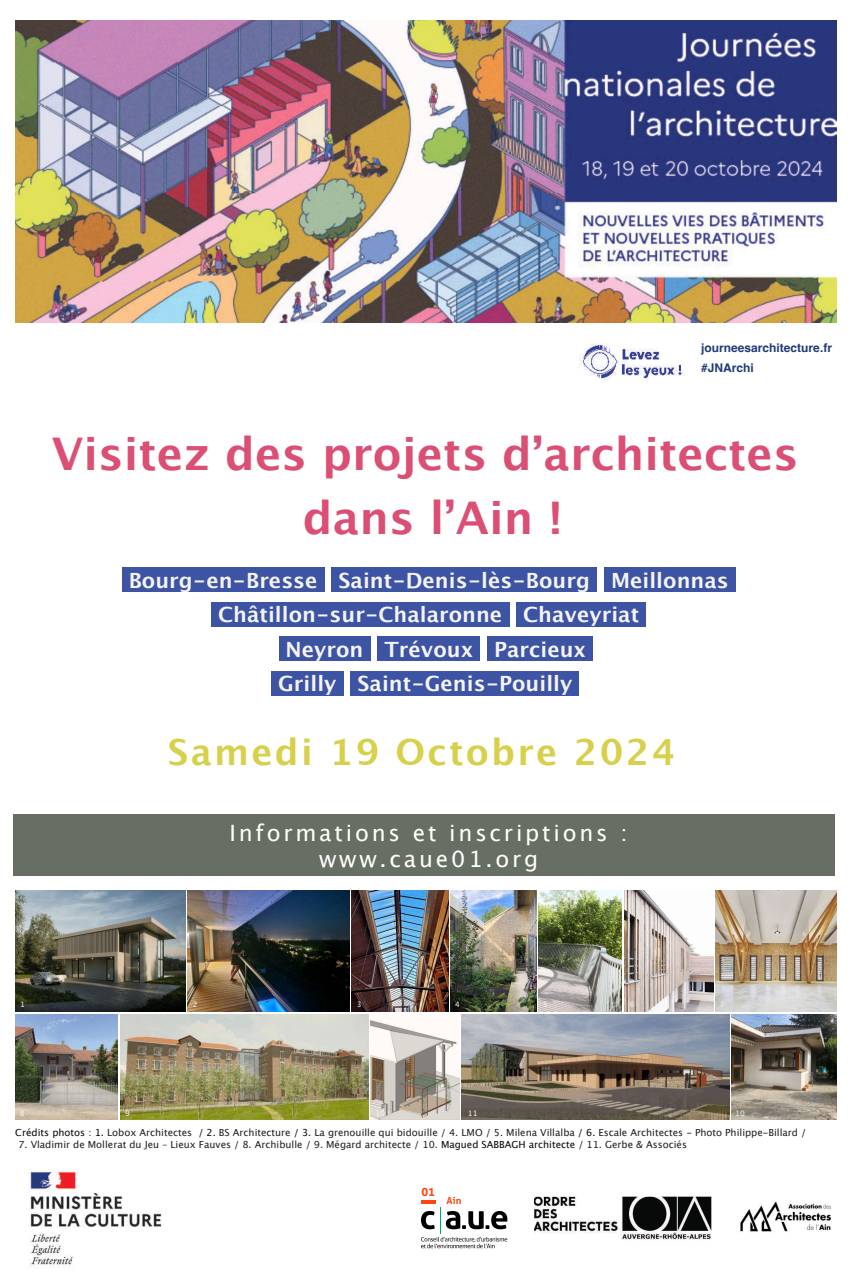
<style>
.page{position:relative;width:851px;height:1287px;background:#fff}
.page>*{position:absolute;margin:0;border:0;box-sizing:border-box;transform-origin:0 0}
.t1{font:700 45px/63.8px "Lucida Grande";letter-spacing:.005em;color:#da4f73;text-align:center}
.t2{font:700 36px "Lucida Grande";letter-spacing:.065em;color:#d7d04b}
.t3{font:22.5px/25.5px "Lucida Grande";letter-spacing:.125em;color:#fff;text-align:center}
.t4{font:700 21px "Lucida Grande";letter-spacing:.005em;color:#f5f4f4}
.t5{font:700 12px/19.4px "Helvetica";color:#233978}
.t6{font:700 11.48px "Aller";color:#ff460f}
.t7{font:9.75px "Lucida Grande";color:#1c1f1d}
.t8{font:700 9.68px "Aller";color:#ff460f}
.t9{font:7.5px "Lucida Grande";color:#f5f4f4}
.s1{color:#080704}
</style>
<div class="page">
<img style="left:188px;top:891px;width:161px;height:120px">
<img style="left:715px;top:891px;width:121px;height:120px">
<img style="left:450px;top:891px;width:86px;height:120px">
<img style="left:15px;top:891px;width:170px;height:120px">
<img style="left:538px;top:891px;width:83px;height:120px">
<img style="left:624px;top:891px;width:89px;height:120px">
<img style="left:351px;top:891px;width:97px;height:120px">
<img style="left:120px;top:1014px;width:248px;height:105px">
<img style="left:462px;top:1014px;width:266px;height:105px">
<img style="left:15px;top:1014px;width:103px;height:105px">
<img style="left:731px;top:1014px;width:105px;height:105px">
<img style="left:370px;top:1020px;width:89px;height:99px">
<img style="left:534px;top:1196px;width:178px;height:44px">
<div style="left:122px;top:567px;width:202px;height:25px;background:#3d54a4"></div>
<div style="left:331px;top:567px;width:266px;height:25px;background:#3d54a4"></div>
<div style="left:604px;top:567px;width:131px;height:25px;background:#3d54a4"></div>
<div style="left:211px;top:602px;width:298px;height:24px;background:#3d54a4"></div>
<div style="left:516px;top:602px;width:130px;height:24px;background:#3d54a4"></div>
<div style="left:278px;top:636px;width:92px;height:25px;background:#3d54a4"></div>
<div style="left:377px;top:636px;width:103px;height:25px;background:#3d54a4"></div>
<div style="left:487px;top:636px;width:106px;height:25px;background:#3d54a4"></div>
<div style="left:271px;top:671px;width:72px;height:24px;background:#3d54a4"></div>
<div style="left:350px;top:671px;width:229px;height:24px;background:#3d54a4"></div>
<hr style="left:420px;top:1200px;width:15px;height:4px;background:#ff460f">
<svg style="left:421px;top:1207px;width:86px;height:41px"></svg>
<div style="left:14px;top:815px;width:821px;height:61px;background:#676f64"></div>
<img style="left:15px;top:21px;width:821px;height:301px">
<img style="left:579px;top:344px;width:104px;height:35px">
<img style="left:29px;top:1170px;width:133px;height:95px">
<img style="left:740px;top:1201px;width:92px;height:31px">
<p class="t5" style="left:701px;top:339px;width:132px">journeesarchitecture.fr #JNArchi</p>
<h1 class="t1" style="left:52px;top:425px;width:748px">Visitez des projets dʼarchitectes dans lʼAin !</h1>
<h3 class="t4" style="left:129px;top:571px;width:601px">Bourg-en-Bresse Saint-Denis-lès-Bourg Meillonnas</h3>
<h3 class="t4" style="left:218px;top:605px;width:422px">Châtillon-sur-Chalaronne Chaveyriat</h3>
<h3 class="t4" style="left:285px;top:640px;width:302px">Neyron Trévoux Parcieux</h3>
<h3 class="t4" style="left:278px;top:674px;width:295px">Grilly Saint-Genis-Pouilly</h3>
<h2 class="t2" style="left:168px;top:737px;width:509px">Samedi 19 Octobre 2024</h2>
<h3 class="t3" style="left:229px;top:822px;width:399px">Informations et inscriptions : www.caue01.org</h3>
<p class="t9" style="left:20px;top:1000px;width:6px">1</p>
<p class="t9" style="left:193px;top:1000px;width:6px">2</p>
<p class="t9" style="left:356px;top:1000px;width:6px">3</p>
<p class="t9" style="left:455px;top:1000px;width:6px">4</p>
<p class="t9" style="left:543px;top:1000px;width:6px">5</p>
<p class="t9" style="left:629px;top:1000px;width:6px">6</p>
<p class="t9" style="left:720px;top:1000px;width:6px">7</p>
<p class="t9" style="left:20px;top:1110px;width:6px">8</p>
<p class="t9" style="left:125px;top:1110px;width:6px">9</p>
<p class="t9" style="left:375px;top:1110px;width:11px">10</p>
<p class="t9" style="left:468px;top:1110px;width:11px">11</p>
<p class="t9" style="left:735px;top:1110px;width:11px">10</p>
<p class="t7" style="left:15px;top:1128px;width:792px"><span class="s1">Crédits photos : 1.</span> Lobox Architectes <span class="s1">/ 2.</span> BS Architecture <span class="s1">/ 3.</span> La grenouille qui bidouille / 4. LMO / 5. Milena Villalba <span class="s1">/ 6.</span> Escale Architectes - Photo Philippe-Billard /</p>
<p class="t7" style="left:18px;top:1140px;width:670px">7. Vladimir de Mollerat du Jeu – Lieux Fauves / 8. Archibulle / 9. Mégard architecte / 10. <span class="s1">Magued SABBAGH architecte</span> / 11. Gerbe &amp; Associés</p>
<p class="t6" style="left:421px;top:1185px;width:15px">01</p>
<p class="t8" style="left:446px;top:1195px;width:16px">Ain</p>
</div>
